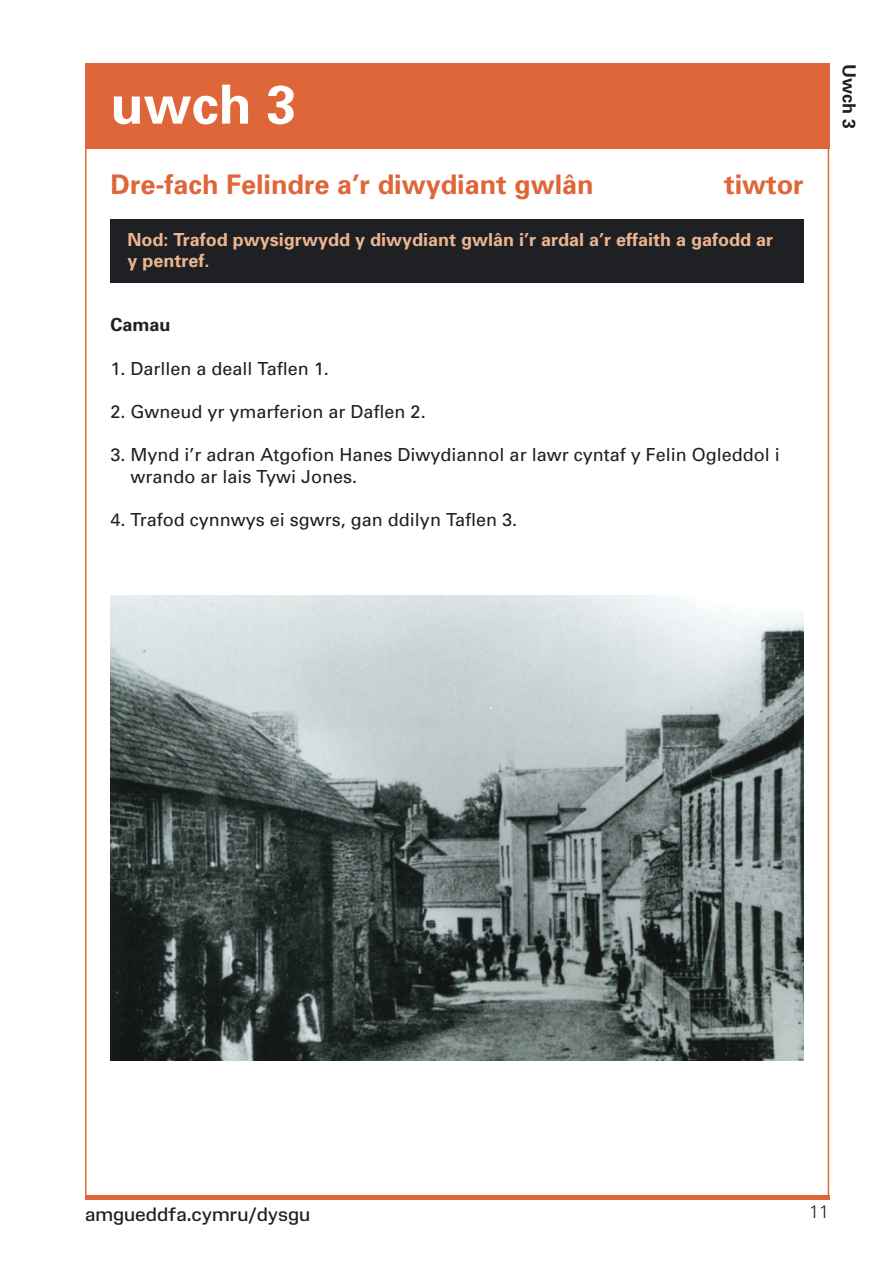
<style>
.page{position:relative;width:893px;height:1263px;background:#fff}
.page>*{position:absolute;margin:0;border:0;box-sizing:border-box;transform-origin:0 0}
.t1{font:700 54px "Univers";color:#fff}
.t2{font:700 27px "Univers";color:#de6639}
.t3{font:18px/21.6px "Univers";color:#1f2023}
.t4{font:700 18px/21.6px "Univers";color:#ecb591}
.t5{font:18px "Amgueddfa Body";color:#1f2023}
.t6{font:700 18px "Univers";color:#1f2023}
.t7{font:300 18px "Univers";color:#1f2023}
</style>
<div class="page">
<hr style="left:85px;top:1195px;width:744px;height:4px;background:#de6639">
<div style="left:111px;top:219px;width:693px;height:64px;background:#1f2023"></div>
<div style="left:85px;top:64px;width:744px;height:85px;background:#de6639"></div>
<img style="left:111px;top:595px;width:693px;height:465px">
<h1 class="t1" style="left:111px;top:72px;width:188px">uwch 3</h1>
<h2 class="t2" style="left:111px;top:168px;width:485px">Dre-fach Felindre a’r diwydiant gwlân</h2>
<h2 class="t2" style="left:724px;top:168px;width:81px">tiwtor</h2>
<p class="t4" style="left:128px;top:228px;width:647px">Nod: Trafod pwysigrwydd y diwydiant gwlân i’r ardal a’r effaith a gafodd ar y pentref.</p>
<p class="t6" style="left:111px;top:314px;width:62px">Camau</p>
<p class="t3" style="left:111px;top:358px;width:220px">1. Darllen a deall Taflen 1.</p>
<p class="t3" style="left:111px;top:401px;width:317px">2. Gwneud yr ymarferion ar Daflen 2.</p>
<p class="t3" style="left:131px;top:444px;width:651px;text-indent:-20px">3. Mynd i’r adran Atgofion Hanes Diwydiannol ar lawr cyntaf y Felin Ogleddol i wrando ar lais Tywi Jones.</p>
<p class="t3" style="left:111px;top:509px;width:408px">4. Trafod cynnwys ei sgwrs, gan ddilyn Taflen 3.</p>
<p class="t6" style="left:860px;top:64px;width:67px;rotate:90deg">Uwch 3</p>
<p class="t5" style="left:85px;top:1203px;width:227px">amgueddfa.cymru/dysgu</p>
<p class="t7" style="left:809px;top:1200px;width:8px">11</p>
</div>
